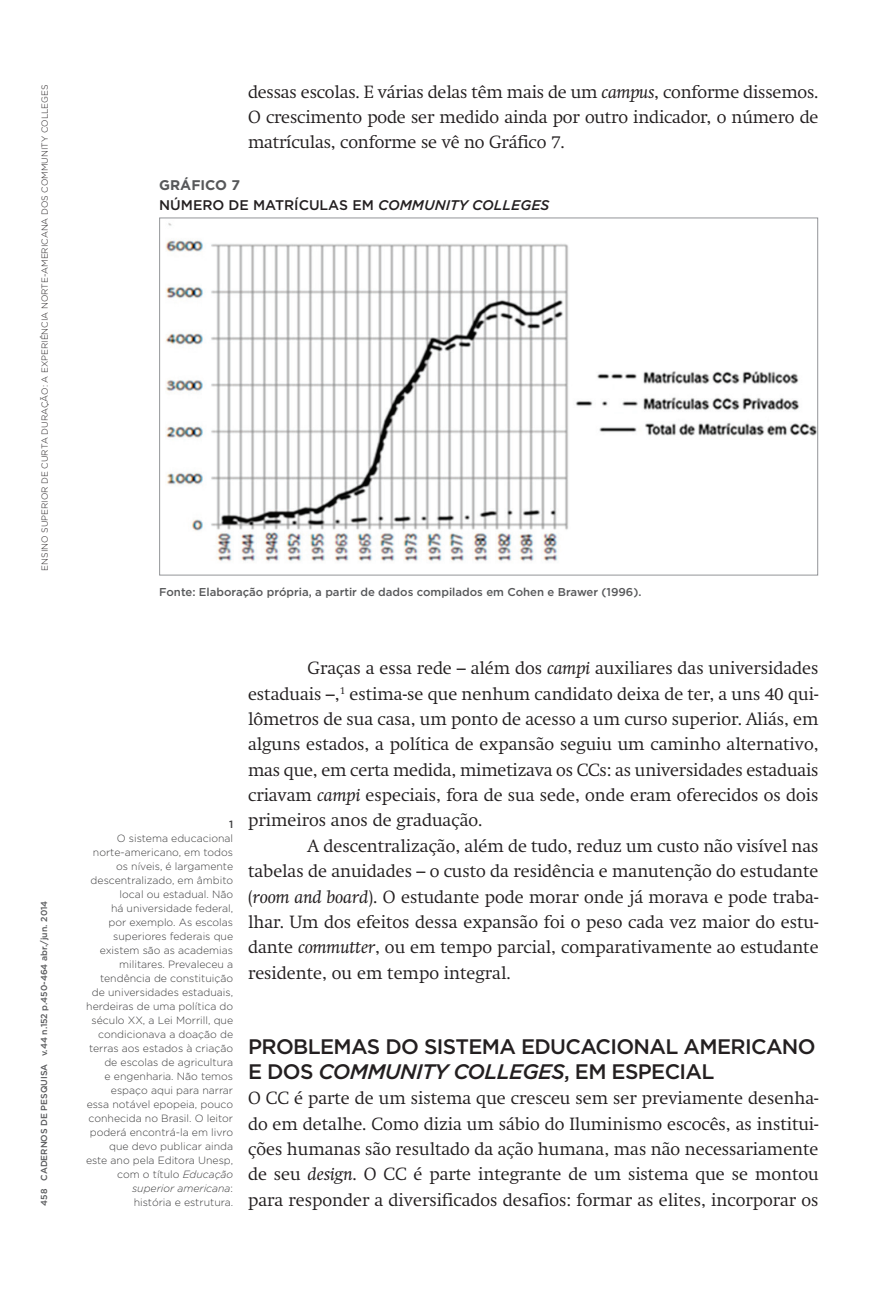
<style>
.page{position:relative;width:893px;height:1290px;background:#fff}
.page>*{position:absolute;margin:0;border:0;box-sizing:border-box;transform-origin:0 0}
.t1{font:500 21px "Gotham HTF";letter-spacing:-.03em;color:#231f20}
.t2{font:italic 500 21px "Gotham HTF";letter-spacing:-.03em;color:#231f20}
.t3{font:300 17.5px/25.4px "Swift";color:#231f20;text-align:justify}
.t4{font:italic 500 14px "Gotham HTF";color:#231f20}
.t5{font:700 14px "Gotham HTF";color:#57585a}
.t6{font:500 14px "Gotham HTF";color:#231f20}
.t7{font:500 11.38px "Gotham HTF";color:#57585a}
.t8{font:300 10.5px/14px "Gotham HTF";color:#3e3e3f;text-align:right}
.t9{font:500 10.5px "Gotham HTF";color:#3e3e3f}
.t10{font:300 8.75px "Gotham HTF";color:#231f20}
.t11{font:500 8.75px "Gotham HTF";color:#57585a}
.s1{font-weight:400;font-style:italic}
.s2{font-style:normal}
.s3{font-style:italic}
</style>
<div class="page">
<img style="left:159px;top:223px;width:659px;height:353px">
<p class="t10" style="left:40px;top:571px;width:488px;rotate:-90deg">ENSINO SUPERIOR DE CURTA DURAÇÃO: A EXPERIÊNCIA NORTE-AMERICANA DOS COMMUNITY COLLEGES</p>
<p class="t11" style="left:39px;top:1205px;width:306px;rotate:-90deg">458 Cadernos de Pesquisa v.44 n.152 p.450-464 abr./jun. 2014</p>
<p class="t3" style="left:248px;top:79px;width:572px">dessas escolas. E várias delas têm mais de um <span class="s1">campus</span>, conforme dissemos.<br>O crescimento pode ser medido ainda por outro indicador, o número de matrículas, conforme se vê no Gráfico 7.</p>
<p class="t5" style="left:159px;top:177px;width:82px">GRÁFICO 7</p>
<p class="t6" style="left:159px;top:197px;width:45px">NÚMERO</p>
<p class="t4" style="left:229px;top:197px;width:322px"><span class="s2">DE MATRÍCU LAS EM</span> COMMUNITY COLLEGES</p>
<p class="t7" style="left:159px;top:585px;width:484px">Fonte: Elaboração própria, a partir de dados compilados em Cohen e Brawer (1996).</p>
<p class="t9" style="left:229px;top:818px;width:6px">1</p>
<p class="t8" style="left:86px;top:831px;width:149px">O sistema educacional norte-americano, em todos os níveis, é largamente descentralizado, em âmbito local ou estadual. Não<br>há universidade federal,<br>por exemplo. As escolas superiores federais que existem são as academias militares. Prevaleceu a tendência de constituição de universidades estaduais, herdeiras de uma política do século XX, a Lei Morrill, que condicionava a doação de terras aos estados à criação de escolas de agricultura<br>e engenharia. Não temos espaço aqui para narrar essa notável epopeia, pouco conhecida no Brasil. O leitor poderá encontrá-la em livro que devo publicar ainda este ano pela Editora Unesp, com o título <span class="s3">Educação superior americana</span>:<br>história e estrutura.</p>
<p class="t3" style="left:248px;top:655px;width:572px;text-indent:60px">Graças a essa rede – além dos <span class="s1">campi</span> auxiliares das universidades estaduais –,<sup>1</sup> estima-se que nenhum candidato deixa de ter, a uns 40 qui&shy;lômetros de sua casa, um ponto de acesso a um curso superior. Aliás, em alguns estados, a política de expansão seguiu um caminho alternativo, mas que, em certa medida, mimetizava os CCs: as universidades estaduais criavam <span class="s1">campi</span> especiais, fora de sua sede, onde eram oferecidos os dois primeiros anos de graduação.</p>
<p class="t3" style="left:248px;top:833px;width:572px;text-indent:60px">A descentralização, além de tudo, reduz um custo não visível nas tabelas de anuidades – o custo da residência e manutenção do estudante (<span class="s1">room and board</span>). O estudante pode morar onde já morava e pode traba&shy;lhar. Um dos efeitos dessa expansão foi o peso cada vez maior do estu&shy;dante <span class="s1">commutter</span>, ou em tempo parcial, comparativamente ao estudante residente, ou em tempo integral.</p>
<p class="t1" style="left:248px;top:1034px;width:288px">PROBLEMAS DO SISTEMA EDU</p>
<p class="t1" style="left:566px;top:1034px;width:60px">CACIONA</p>
<p class="t1" style="left:665px;top:1034px;width:118px">L AMERICANO</p>
<p class="t1" style="left:248px;top:1059px;width:35px">E DOS</p>
<p class="t2" style="left:319px;top:1059px;width:398px">COMMUNITY COLLEGES<span class="s2">, EM ES PECIA L</span></p>
<p class="t3" style="left:248px;top:1085px;width:572px">O CC é parte de um sistema que cresceu sem ser previamente desenha&shy;do em detalhe. Como dizia um sábio do Iluminismo escocês, as institui&shy;ções humanas são resultado da ação humana, mas não necessariamente de seu <span class="s1">design</span>. O CC é parte integrante de um sistema que se montou para responder a diversificados desafios: formar as elites, incorporar os</p>
</div>
